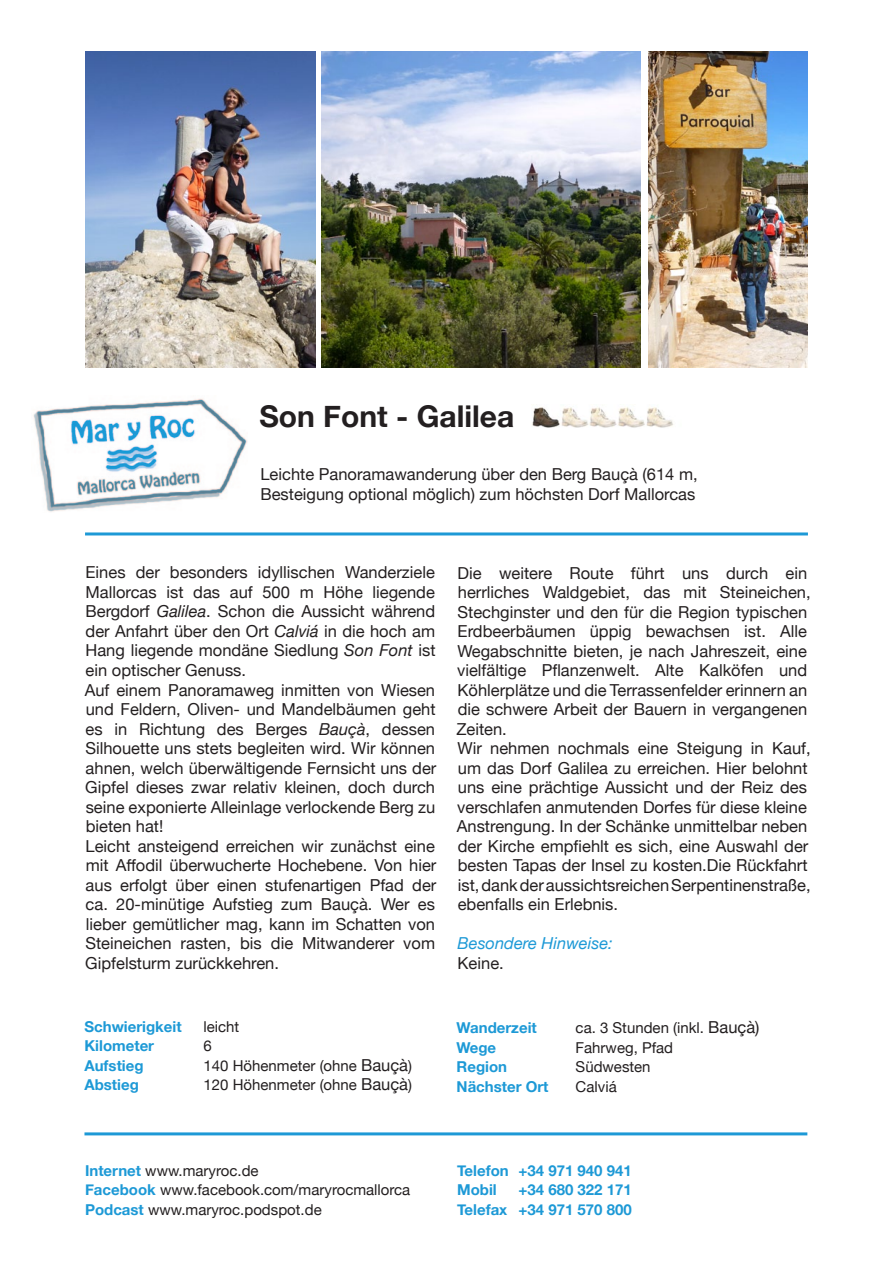
<style>
.page{position:relative;width:893px;height:1263px;background:#fff}
.page>*{position:absolute;margin:0;border:0;box-sizing:border-box;transform-origin:0 0}
.t1{font:700 30px "Helvetica Neue";color:#231f20}
.t2{font:16.5px/19.5px "Helvetica Neue";color:#231f20}
.t3{font:italic 16.5px "Helvetica Neue";color:#1d99d6}
.t4{font:15px "Helvetica Neue";color:#231f20}
.t5{font:700 15px "Helvetica Neue";color:#1d99d6}
.s1{font-style:italic}
.s2{font-size:16.5px}
.s3{font-weight:700;color:#1d99d6}
</style>
<div class="page">
<hr style="left:85px;top:532px;width:723px;height:3px;background:#1d99d6">
<img style="left:85px;top:51px;width:230px;height:316px">
<img style="left:321px;top:51px;width:320px;height:316px">
<hr style="left:84px;top:1132px;width:723px;height:3px;background:#1d99d6">
<img style="left:532px;top:407px;width:142px;height:21px">
<img style="left:648px;top:51px;width:160px;height:316px">
<img style="left:33px;top:398px;width:214px;height:114px">
<h1 class="t1" style="left:259px;top:389px;width:256px">Son Font - Galilea</h1>
<p class="t2" style="left:260px;top:463px;width:439px">Leichte Panoramawanderung über den Berg Bauçà (614 m,<br>Besteigung optional möglich) zum höchsten Dorf Mallorcas</p>
<p class="t2" style="left:85px;top:562px;width:353px">Eines der besonders idyllischen Wanderziele Mallorcas ist das auf 500 m Höhe liegende Bergdorf <span class="s1">Galilea</span>. Schon die Aussicht während der Anfahrt über den Ort <span class="s1">Calviá</span> in die hoch am Hang liegende mondäne Siedlung <span class="s1">Son Font</span> ist ein optischer Genuss.<br>Auf einem Panoramaweg inmitten von Wiesen und Feldern, Oliven- und Mandelbäumen geht es in Richtung des Berges <span class="s1">Bauçà</span>, dessen Silhouette uns stets begleiten wird. Wir können ahnen, welch überwältigende Fernsicht uns der Gipfel dieses zwar relativ kleinen, doch durch seine exponierte Alleinlage verlockende Berg zu bieten hat!<br>Leicht ansteigend erreichen wir zunächst eine mit Affodil überwucherte Hochebene. Von hier aus erfolgt über einen stufenartigen Pfad der ca. 20-minütige Aufstieg zum Bauçà. Wer es lieber gemütlicher mag, kann im Schatten von Steineichen rasten, bis die Mitwanderer vom Gipfelsturm zurückkehren.</p>
<p class="t2" style="left:456px;top:562px;width:356px">Die weitere Route führt uns durch ein herrliches Waldgebiet, das mit Steineichen, Stechginster und den für die Region typischen Erdbeerbäumen üppig bewachsen ist. Alle Wegabschnitte bieten, je nach Jahreszeit, eine vielfältige Pflanzenwelt. Alte Kalköfen und Köhlerplätze und die Terrassenfelder erinnern an die schwere Arbeit der Bauern in vergangenen Zeiten.<br>Wir nehmen nochmals eine Steigung in Kauf, um das Dorf Galilea zu erreichen. Hier belohnt uns eine prächtige Aussicht und der Reiz des verschlafen anmutenden Dorfes für diese kleine Anstrengung. In der Schänke unmittelbar neben der Kirche empfiehlt es sich, eine Auswahl der besten Tapas der Insel zu kosten.Die Rückfahrt ist, dank der aussichtsreichen Serpentinenstraße, ebenfalls ein Erlebnis.</p>
<p class="t3" style="left:458px;top:929px;width:157px">Besondere Hinweise:</p>
<p class="t2" style="left:458px;top:952px;width:48px">Keine.</p>
<p class="t5" style="left:84px;top:1013px;width:99px">Schwierigkeit</p>
<p class="t4" style="left:204px;top:1014px;width:37px">leicht</p>
<p class="t5" style="left:84px;top:1032px;width:71px">Kilometer</p>
<p class="t4" style="left:204px;top:1033px;width:10px">6</p>
<p class="t5" style="left:84px;top:1052px;width:61px">Aufstieg</p>
<p class="t4" style="left:204px;top:1053px;width:210px">140 Höhenmeter (ohne <span class="s2">Bauçà</span>)</p>
<p class="t5" style="left:84px;top:1071px;width:56px">Abstieg</p>
<p class="t4" style="left:204px;top:1072px;width:210px">120 Höhenmeter (ohne <span class="s2">Bauçà</span>)</p>
<p class="t5" style="left:457px;top:1014px;width:82px">Wanderzeit</p>
<p class="t4" style="left:576px;top:1015px;width:185px">ca. 3 Stunden (inkl. <span class="s2">Bauçà)</span></p>
<p class="t5" style="left:457px;top:1033px;width:41px">Wege</p>
<p class="t4" style="left:576px;top:1034px;width:99px">Fahrweg, Pfad</p>
<p class="t5" style="left:457px;top:1053px;width:52px">Region</p>
<p class="t4" style="left:576px;top:1054px;width:76px">Südwesten</p>
<p class="t5" style="left:457px;top:1072px;width:93px">Nächster Ort</p>
<p class="t4" style="left:576px;top:1073px;width:43px">Calviá</p>
<p class="t4" style="left:85px;top:1157px;width:175px"><span class="s3">Internet</span> www.maryroc.de</p>
<p class="t5" style="left:457px;top:1156px;width:176px">Telefon +34 971 940 941</p>
<p class="t4" style="left:85px;top:1177px;width:327px"><span class="s3">Facebook</span> www.facebook.com/maryrocmallorca</p>
<p class="t5" style="left:457px;top:1176px;width:41px">Mobil</p>
<p class="t5" style="left:519px;top:1176px;width:115px">+34 680 322 171</p>
<p class="t4" style="left:85px;top:1196px;width:238px"><span class="s3">Podcast</span> www.maryroc.podspot.de</p>
<p class="t5" style="left:457px;top:1195px;width:176px">Telefax +34 971 570 800</p>
</div>
